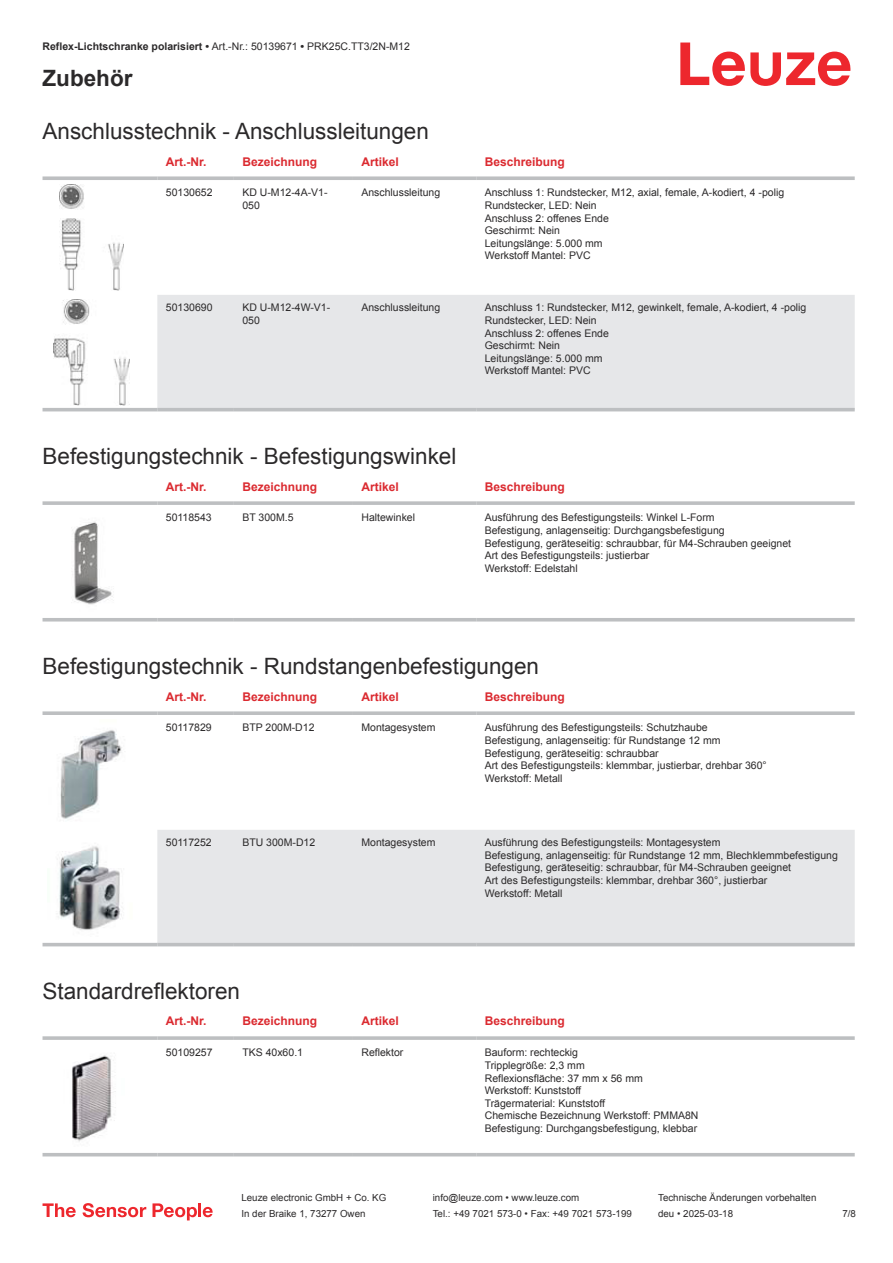
<style>
.page{position:relative;width:893px;height:1263px;background:#fff}
.page>*{position:absolute;margin:0;border:0;box-sizing:border-box;transform-origin:0 0}
.t1{font:22.5px "Arial";color:#2b292a}
.t2{font:700 22.5px "Arial";color:#2b292a}
.t3{font:700 12px "Arial";color:#db2a30}
.t4{font:10.5px/12.6px "Arial";color:#2b292a}
.t5{font:9.75px "Arial";color:#2b292a}
.s1{font-weight:700}
</style>
<div class="page">
<svg style="left:680px;top:43px;width:170px;height:43px"></svg>
<svg style="left:43px;top:342px;width:812px;height:70px"></svg>
<div style="left:157px;top:295px;width:698px;height:113px;background:#e6e7e9"></div>
<svg style="left:43px;top:176px;width:114px;height:4px"></svg>
<svg style="left:157px;top:176px;width:77px;height:4px"></svg>
<svg style="left:234px;top:176px;width:119px;height:4px"></svg>
<svg style="left:353px;top:176px;width:123px;height:4px"></svg>
<svg style="left:476px;top:176px;width:379px;height:4px;background:#c4c6c8"></svg>
<hr style="left:43px;top:408px;width:114px;height:3px;background:#bdbfc1">
<hr style="left:157px;top:408px;width:77px;height:3px;background:#bdbfc1">
<hr style="left:234px;top:408px;width:119px;height:3px;background:#bdbfc1">
<hr style="left:353px;top:408px;width:123px;height:3px;background:#bdbfc1">
<hr style="left:476px;top:408px;width:379px;height:3px;background:#bdbfc1">
<img style="left:59px;top:184px;width:65px;height:107px">
<img style="left:54px;top:299px;width:75px;height:106px">
<svg style="left:43px;top:621px;width:812px;height:1px"></svg>
<svg style="left:43px;top:501px;width:114px;height:4px"></svg>
<svg style="left:157px;top:501px;width:77px;height:4px"></svg>
<svg style="left:234px;top:501px;width:119px;height:4px"></svg>
<svg style="left:353px;top:501px;width:123px;height:4px"></svg>
<svg style="left:476px;top:501px;width:379px;height:4px;background:#c3c5c7"></svg>
<hr style="left:43px;top:618px;width:114px;height:3px;background:#bdbfc1">
<hr style="left:157px;top:618px;width:77px;height:3px;background:#bdbfc1">
<hr style="left:234px;top:618px;width:119px;height:3px;background:#bdbfc1">
<hr style="left:353px;top:618px;width:123px;height:3px;background:#bdbfc1">
<hr style="left:476px;top:618px;width:379px;height:3px;background:#bdbfc1">
<img style="left:72px;top:521px;width:41px;height:84px">
<div style="left:157px;top:830px;width:698px;height:113px;background:#e6e7e9"></div>
<svg style="left:43px;top:711px;width:114px;height:4px"></svg>
<svg style="left:157px;top:711px;width:77px;height:4px"></svg>
<svg style="left:234px;top:711px;width:119px;height:4px"></svg>
<svg style="left:353px;top:711px;width:123px;height:4px"></svg>
<svg style="left:476px;top:711px;width:379px;height:4px;background:#c3c5c7"></svg>
<hr style="left:43px;top:943px;width:114px;height:3px;background:#bdbfc1">
<hr style="left:157px;top:943px;width:77px;height:3px;background:#bdbfc1">
<hr style="left:234px;top:943px;width:119px;height:3px;background:#bdbfc1">
<hr style="left:353px;top:943px;width:123px;height:3px;background:#bdbfc1">
<hr style="left:476px;top:943px;width:379px;height:3px;background:#bdbfc1">
<img style="left:60px;top:730px;width:62px;height:89px">
<img style="left:57px;top:846px;width:65px;height:84px">
<svg style="left:43px;top:1156px;width:812px;height:1px"></svg>
<svg style="left:43px;top:1036px;width:114px;height:4px"></svg>
<svg style="left:157px;top:1036px;width:77px;height:4px"></svg>
<svg style="left:234px;top:1036px;width:119px;height:4px"></svg>
<svg style="left:353px;top:1036px;width:123px;height:4px"></svg>
<svg style="left:476px;top:1036px;width:379px;height:4px;background:#c3c5c7"></svg>
<hr style="left:43px;top:1153px;width:114px;height:3px;background:#bdbfc1">
<hr style="left:157px;top:1153px;width:77px;height:3px;background:#bdbfc1">
<hr style="left:234px;top:1153px;width:119px;height:3px;background:#bdbfc1">
<hr style="left:353px;top:1153px;width:123px;height:3px;background:#bdbfc1">
<hr style="left:476px;top:1153px;width:379px;height:3px;background:#bdbfc1">
<img style="left:72px;top:1055px;width:44px;height:87px">
<svg style="left:43px;top:1203px;width:33px;height:14px"></svg>
<svg style="left:83px;top:1203px;width:63px;height:14px"></svg>
<svg style="left:153px;top:1203px;width:44px;height:17px"></svg>
<hr style="left:198px;top:1203px;width:3px;height:14px;background:#ed272d">
<svg style="left:203px;top:1207px;width:10px;height:10px"></svg>
<p class="t4" style="left:43px;top:41px;width:369px"><span class="s1">Reflex-Lichtschranke polarisiert •</span> Art.-Nr.: 50139671 <span class="s1">•</span> PRK25C.TT3/2N-M12</p>
<h1 class="t2" style="left:43px;top:70px;width:92px">Zubehör</h1>
<h1 class="t1" style="left:43px;top:123px;width:388px">Anschlusstechnik - Anschlussleitungen</h1>
<p class="t3" style="left:166px;top:157px;width:42px">Art.-Nr.</p>
<p class="t3" style="left:242px;top:157px;width:76px">Bezeichnung</p>
<p class="t3" style="left:361px;top:157px;width:39px">Artikel</p>
<p class="t3" style="left:485px;top:157px;width:82px">Beschreibung</p>
<p class="t4" style="left:166px;top:187px;width:48px">50130652</p>
<p class="t4" style="left:242px;top:187px;width:87px">KD U-M12-4A-V1-<br>050</p>
<p class="t4" style="left:361px;top:187px;width:80px">Anschlussleitung</p>
<p class="t4" style="left:485px;top:187px;width:301px">Anschluss 1: Rundstecker, M12, axial, female, A-kodiert, 4 -polig<br>Rundstecker, LED: Nein<br>Anschluss 2: offenes Ende<br>Geschirmt: Nein<br>Leitungslänge: 5.000 mm<br>Werkstoff Mantel: PVC</p>
<p class="t4" style="left:166px;top:302px;width:48px">50130690</p>
<p class="t4" style="left:242px;top:302px;width:89px">KD U-M12-4W-V1-<br>050</p>
<p class="t4" style="left:361px;top:302px;width:80px">Anschlussleitung</p>
<p class="t4" style="left:485px;top:302px;width:323px">Anschluss 1: Rundstecker, M12, gewinkelt, female, A-kodiert, 4 -polig<br>Rundstecker, LED: Nein<br>Anschluss 2: offenes Ende<br>Geschirmt: Nein<br>Leitungslänge: 5.000 mm<br>Werkstoff Mantel: PVC</p>
<h1 class="t1" style="left:43px;top:448px;width:415px">Befestigungstechnik - Befestigungswinkel</h1>
<p class="t3" style="left:166px;top:482px;width:42px">Art.-Nr.</p>
<p class="t3" style="left:242px;top:482px;width:76px">Bezeichnung</p>
<p class="t3" style="left:361px;top:482px;width:39px">Artikel</p>
<p class="t3" style="left:485px;top:482px;width:82px">Beschreibung</p>
<p class="t4" style="left:166px;top:512px;width:47px">50118543</p>
<p class="t4" style="left:242px;top:512px;width:53px">BT 300M.5</p>
<p class="t4" style="left:361px;top:512px;width:55px">Haltewinkel</p>
<p class="t4" style="left:485px;top:512px;width:308px">Ausführung des Befestigungsteils: Winkel L-Form<br>Befestigung, anlagenseitig: Durchgangsbefestigung<br>Befestigung, geräteseitig: schraubbar, für M4-Schrauben geeignet Art des Befestigungsteils: justierbar<br>Werkstoff: Edelstahl</p>
<h1 class="t1" style="left:43px;top:658px;width:498px">Befestigungstechnik - Rundstangenbefestigungen</h1>
<p class="t3" style="left:166px;top:692px;width:42px">Art.-Nr.</p>
<p class="t3" style="left:242px;top:692px;width:76px">Bezeichnung</p>
<p class="t3" style="left:361px;top:692px;width:39px">Artikel</p>
<p class="t3" style="left:485px;top:692px;width:82px">Beschreibung</p>
<p class="t4" style="left:166px;top:722px;width:47px">50117829</p>
<p class="t4" style="left:242px;top:722px;width:74px">BTP 200M-D12</p>
<p class="t4" style="left:361px;top:722px;width:76px">Montagesystem</p>
<p class="t4" style="left:485px;top:722px;width:284px">Ausführung des Befestigungsteils: Schutzhaube Befestigung, anlagenseitig: für Rundstange 12 mm Befestigung, geräteseitig: schraubbar<br>Art des Befestigungsteils: klemmbar, justierbar, drehbar 360° Werkstoff: Metall</p>
<p class="t4" style="left:166px;top:837px;width:47px">50117252</p>
<p class="t4" style="left:242px;top:837px;width:74px">BTU 300M-D12</p>
<p class="t4" style="left:361px;top:837px;width:76px">Montagesystem</p>
<p class="t4" style="left:485px;top:837px;width:355px">Ausführung des Befestigungsteils: Montagesystem<br>Befestigung, anlagenseitig: für Rundstange 12 mm, Blechklemmbefestigung Befestigung, geräteseitig: schraubbar, für M4-Schrauben geeignet<br>Art des Befestigungsteils: klemmbar, drehbar 360°, justierbar<br>Werkstoff: Metall</p>
<h1 class="t1" style="left:43px;top:983px;width:199px">Standardreflektoren</h1>
<p class="t3" style="left:166px;top:1017px;width:42px">Art.-Nr.</p>
<p class="t3" style="left:242px;top:1017px;width:76px">Bezeichnung</p>
<p class="t3" style="left:361px;top:1017px;width:39px">Artikel</p>
<p class="t3" style="left:485px;top:1017px;width:82px">Beschreibung</p>
<p class="t4" style="left:166px;top:1047px;width:48px">50109257</p>
<p class="t4" style="left:242px;top:1047px;width:62px">TKS 40x60.1</p>
<p class="t4" style="left:361px;top:1047px;width:44px">Reflektor</p>
<p class="t4" style="left:485px;top:1047px;width:215px">Bauform: rechteckig<br>Tripplegröße: 2,3 mm<br>Reflexionsfläche: 37 mm x 56 mm<br>Werkstoff: Kunststoff<br>Trägermaterial: Kunststoff<br>Chemische Bezeichnung Werkstoff: PMMA8N<br>Befestigung: Durchgangsbefestigung, klebbar</p>
<p class="t5" style="left:241px;top:1194px;width:146px">Leuze electronic GmbH + Co. KG</p>
<p class="t5" style="left:433px;top:1194px;width:148px">info@leuze.com • www.leuze.com</p>
<p class="t5" style="left:658px;top:1194px;width:160px">Technische Änderungen vorbehalten</p>
<p class="t5" style="left:241px;top:1210px;width:126px">In der Braike 1, 73277 Owen</p>
<p class="t5" style="left:433px;top:1210px;width:201px">Tel.: +49 7021 573-0 • Fax: +49 7021 573-199</p>
<p class="t5" style="left:658px;top:1210px;width:76px">deu • 2025-03-18</p>
<p class="t5" style="left:842px;top:1210px;width:15px">7 /8</p>
</div>
